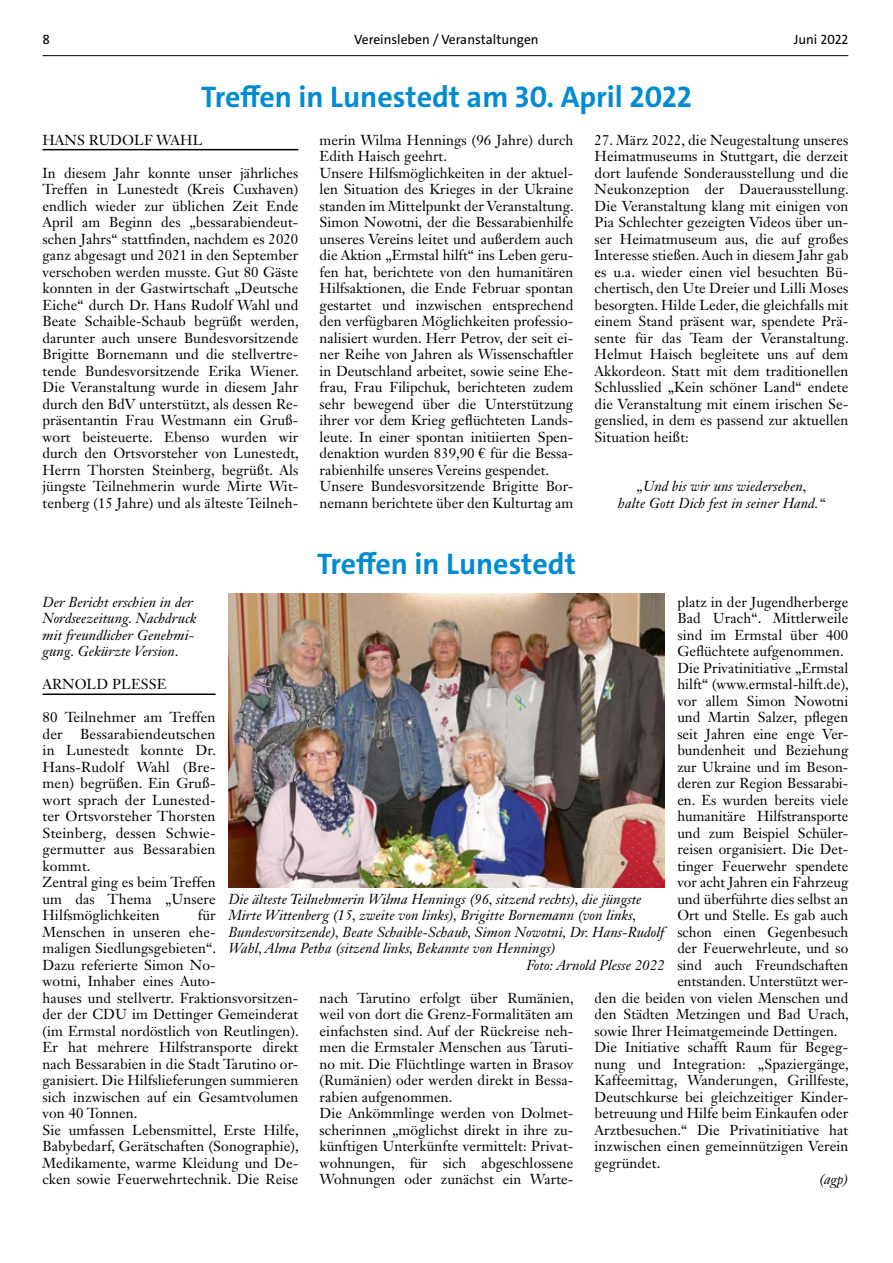
<style>
.page{position:relative;width:893px;height:1263px;background:#fff}
.page>*{position:absolute;margin:0;border:0;box-sizing:border-box;transform-origin:0 0}
.t1{font:700 30px "The Sans";color:#008bd2}
.t2{font:14.25px/16.5px "Janson Text LT Std";letter-spacing:.005em;color:#000}
.t3{font:italic 14.25px/16.5px "Janson Text LT Std";letter-spacing:.005em;color:#000;text-align:center}
.t4{font:13.5px "The Sans";color:#000}
.s1{font-style:normal}
</style>
<div class="page">
<hr style="left:43px;top:55px;width:805px;height:1px;background:#000">
<hr style="left:43px;top:149px;width:255px;height:1px;background:#000">
<hr style="left:43px;top:693px;width:173px;height:2px;background:#000">
<img style="left:228px;top:594px;width:437px;height:293px">
<p class="t4" style="left:43px;top:31px;width:9px">8</p>
<p class="t4" style="left:354px;top:31px;width:186px">Vereinsleben / Veranstaltungen</p>
<p class="t4" style="left:794px;top:31px;width:56px">Juni 2022</p>
<h1 class="t1" style="left:201px;top:78px;width:492px">Treffen in Lunestedt am 30. April 2022</h1>
<p class="t2" style="left:43px;top:131px;width:161px">HANS RUDOLF WAHL</p>
<p class="t2" style="left:43px;top:164px;width:258px;text-align:justify">In diesem Jahr konnte unser jährliches Treffen in Lunestedt (Kreis Cuxhaven) endlich wieder zur üblichen Zeit Ende April am Beginn des „bessarabiendeut&shy;schen Jahrs“ stattfinden, nachdem es 2020 ganz abgesagt und 2021 in den September verschoben werden musste. Gut 80 Gäste konnten in der Gastwirtschaft „Deutsche Eiche“ durch Dr. Hans Rudolf Wahl und Beate Schaible-Schaub begrüßt werden, darunter auch unsere Bundesvorsitzende Brigitte Bornemann und die stellvertre&shy;tende Bundesvorsitzende Erika Wiener.<br>Die Veranstaltung wurde in diesem Jahr durch den BdV unterstützt, als dessen Re&shy;präsentantin Frau Westmann ein Gruß&shy;wort beisteuerte. Ebenso wurden wir durch den Ortsvorsteher von Lunestedt, Herrn Thorsten Steinberg, begrüßt. Als jüngste Teilnehmerin wurde Mirte Wit&shy;tenberg (15 Jahre) und als älteste Teilneh-</p>
<p class="t2" style="left:320px;top:131px;width:256px">merin Wilma Hennings (96 Jahre) durch Edith Haisch geehrt.<br>Unsere Hilfsmöglichkeiten in der aktuel&shy;len Situation des Krieges in der Ukraine standen im Mittelpunkt der Veranstaltung.<br>Simon Nowotni, der die Bessarabienhilfe unseres Vereins leitet und außerdem auch die Aktion „Ermstal hilft“ ins Leben geru&shy;fen hat, berichtete von den humanitären Hilfsaktionen, die Ende Februar spontan gestartet und inzwischen entsprechend den verfügbaren Möglichkeiten professio&shy;nalisiert wurden. Herr Petrov, der seit ei&shy;ner Reihe von Jahren als Wissenschaftler in Deutschland arbeitet, sowie seine Ehe&shy;frau, Frau Filipchuk, berichteten zudem sehr bewegend über die Unterstützung ihrer vor dem Krieg geflüchteten Lands&shy;leute. In einer spontan initiierten Spen&shy;denaktion wurden 839,90 € für die Bessa&shy;rabienhilfe unseres Vereins gespendet.<br>Unsere Bundesvorsitzende Brigitte Bor&shy;nemann berichtete über den Kulturtag am</p>
<h1 class="t1" style="left:317px;top:545px;width:260px">Treffen in Lunestedt</h1>
<p class="t2" style="left:595px;top:131px;width:256px;text-align:justify">27. März 2022, die Neugestaltung unseres Heimatmuseums in Stuttgart, die derzeit dort laufende Sonderausstellung und die Neukonzeption der Dauerausstellung.<br>Die Veranstaltung klang mit einigen von Pia Schlechter gezeigten Videos über un&shy;ser Heimatmuseum aus, die auf großes Interesse stießen. Auch in diesem Jahr gab es u.a. wieder einen viel besuchten Bü&shy;chertisch, den Ute Dreier und Lilli Moses besorgten. Hilde Leder, die gleichfalls mit einem Stand präsent war, spendete Prä&shy;sente für das Team der Veranstaltung.<br>Helmut Haisch begleitete uns auf dem Akkordeon. Statt mit dem traditionellen Schlusslied „Kein schöner Land“ endete die Veranstaltung mit einem irischen Se&shy;genslied, in dem es passend zur aktuellen Situation heißt:</p>
<p class="t3" style="left:618px;top:478px;width:209px">„Und bis wir uns wiedersehen,<br>halte Gott Dich fest in seiner Hand.“</p>
<p class="t2" style="left:677px;top:593px;width:172px">platz in der Jugendherberge</p>
<p class="t2" style="left:677px;top:610px;width:172px">Bad Urach“. Mittlerweile</p>
<p class="t2" style="left:677px;top:626px;width:172px">sind im Ermstal über 400</p>
<p class="t2" style="left:677px;top:643px;width:168px">Geflüchtete aufgenommen.</p>
<p class="t2" style="left:677px;top:659px;width:172px">Die Privatinitiative „Ermstal</p>
<p class="t2" style="left:677px;top:676px;width:173px">hilft“ (www.ermstal-hilft.de),</p>
<p class="t2" style="left:677px;top:692px;width:172px">vor allem Simon Nowotni</p>
<p class="t2" style="left:677px;top:709px;width:172px">und Martin Salzer, pflegen</p>
<p class="t2" style="left:677px;top:725px;width:172px">seit Jahren eine enge Ver-</p>
<p class="t2" style="left:677px;top:742px;width:172px">bundenheit und Beziehung</p>
<p class="t2" style="left:677px;top:758px;width:172px">zur Ukraine und im Beson-</p>
<p class="t2" style="left:677px;top:775px;width:172px">deren zur Region Bessarabi-</p>
<p class="t2" style="left:677px;top:791px;width:172px">en. Es wurden bereits viele</p>
<p class="t2" style="left:677px;top:808px;width:172px">humanitäre Hilfstransporte</p>
<p class="t2" style="left:677px;top:824px;width:172px">und zum Beispiel Schüler-</p>
<p class="t2" style="left:677px;top:841px;width:172px">reisen organisiert. Die Det-</p>
<p class="t2" style="left:677px;top:857px;width:172px">tinger Feuerwehr spendete</p>
<p class="t2" style="left:677px;top:874px;width:172px">vor acht Jahren ein Fahrzeug</p>
<p class="t2" style="left:677px;top:890px;width:172px">und überführte dies selbst an</p>
<p class="t2" style="left:677px;top:907px;width:172px">Ort und Stelle. Es gab auch</p>
<p class="t2" style="left:677px;top:923px;width:172px">schon einen Gegenbesuch</p>
<p class="t2" style="left:677px;top:940px;width:172px">der Feuerwehrleute, und so</p>
<p class="t2" style="left:677px;top:956px;width:172px">sind auch Freundschaften</p>
<p class="t2" style="left:677px;top:973px;width:172px">entstanden. Unterstützt wer-</p>
<p class="t2" style="left:595px;top:989px;width:255px">den die beiden von vielen Menschen und</p>
<p class="t2" style="left:595px;top:1006px;width:256px">den Städten Metzingen und Bad Urach,</p>
<p class="t2" style="left:595px;top:1022px;width:244px">sowie Ihrer Heimatgemeinde Dettingen.</p>
<p class="t2" style="left:595px;top:1039px;width:255px">Die Initiative schafft Raum für Begeg-</p>
<p class="t2" style="left:595px;top:1055px;width:256px">nung und Integration: „Spaziergänge,</p>
<p class="t2" style="left:595px;top:1072px;width:256px">Kaffeemittag, Wanderungen, Grillfeste,</p>
<p class="t2" style="left:595px;top:1088px;width:255px">Deutschkurse bei gleichzeitiger Kinder-</p>
<p class="t2" style="left:595px;top:1105px;width:255px">betreuung und Hilfe beim Einkaufen oder</p>
<p class="t2" style="left:595px;top:1121px;width:255px">Arztbesuchen.“ Die Privatinitiative hat</p>
<p class="t2" style="left:595px;top:1138px;width:255px">inzwischen einen gemeinnützigen Verein</p>
<p class="t2" style="left:595px;top:1154px;width:67px">gegründet.</p>
<p class="t3" style="left:819px;top:1171px;width:31px">(agp)</p>
<p class="t3" style="left:43px;top:594px;width:155px;text-align:left">Der Bericht erschien in der<br>Nordseezeitung. Nachdruck mit freundlicher Genehmi&shy;gung. Gekürzte Version<span class="s1">.</span></p>
<p class="t2" style="left:43px;top:676px;width:126px">ARNOLD PLESSE</p>
<p class="t2" style="left:43px;top:709px;width:175px">80 Teilnehmer am Treffen der Bessarabiendeutschen in Lunestedt konnte Dr.<br>Hans-Rudolf Wahl (Bre&shy;men) begrüßen. Ein Gruß&shy;wort sprach der Lunested&shy;ter Ortsvorsteher Thorsten<br>Steinberg, dessen Schwie&shy;germutter aus Bessarabien kommt.<br>Zentral ging es beim Treffen um das Thema „Unsere<br>Hilfsmöglichkeiten</p>
<p class="t3" style="left:228px;top:891px;width:415px">Die älteste Teilnehmerin Wilma Hennings (96, sitzend rechts), die jüngste</p>
<p class="t3" style="left:228px;top:907px;width:410px">Mirte Wittenberg (15, zweite von links), Brigitte Bornemann (von links,</p>
<p class="t3" style="left:228px;top:924px;width:438px">Bundesvorsitzende), Beate Schaible-Schaub, Simon Nowotni, Dr. Hans-Rudolf</p>
<p class="t3" style="left:228px;top:940px;width:329px">Wahl, Alma Petha (sitzend links, Bekannte von Hennings)</p>
<p class="t3" style="left:526px;top:957px;width:140px">Foto: Arnold Plesse 2022</p>
<p class="t2" style="left:43px;top:907px;width:258px;text-indent:155px">für<br>Menschen in unseren ehe-<br>maligen Siedlungsgebieten“.<br>Dazu referierte Simon No-<br>wotni, Inhaber eines Auto-<br>hauses und stellvertr. Fraktionsvorsitzen&shy;der der CDU im Dettinger Gemeinderat (im Ermstal nordöstlich von Reutlingen).<br>Er hat mehrere Hilfstransporte direkt nach Bessarabien in die Stadt Tarutino or&shy;ganisiert. Die Hilfslieferungen summieren sich inzwischen auf ein Gesamtvolumen von 40 Tonnen.<br>Sie umfassen Lebensmittel, Erste Hilfe, Babybedarf, Gerätschaften (Sonographie), Medikamente, warme Kleidung und De&shy;cken sowie Feuerwehrtechnik. Die Reise</p>
<p class="t2" style="left:320px;top:989px;width:256px">nach Tarutino erfolgt über Rumänien, weil von dort die Grenz-Formalitäten am einfachsten sind. Auf der Rückreise neh&shy;men die Ermstaler Menschen aus Taruti&shy;no mit. Die Flüchtlinge warten in Brasov (Rumänien) oder werden direkt in Bessa&shy;rabien aufgenommen.<br>Die Ankömmlinge werden von Dolmet&shy;scherinnen „möglichst direkt in ihre zu&shy;künftigen Unterkünfte vermittelt: Privat&shy;wohnungen, für sich abgeschlossene Wohnungen oder zunächst ein Warte-</p>
</div>
